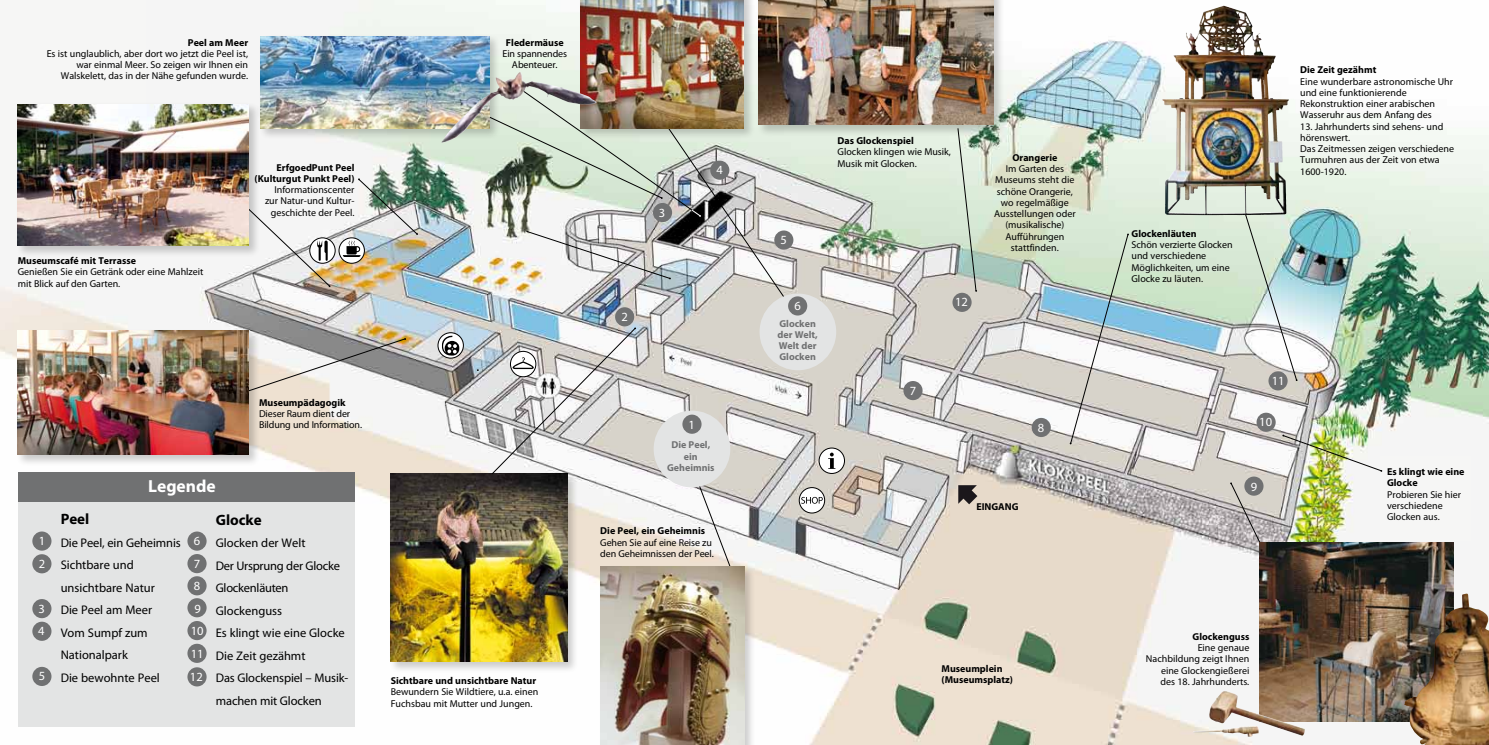
<style>
.page{position:relative;width:1489px;height:745px;background:#fff}
.page>*{position:absolute;margin:0;border:0;box-sizing:border-box;transform-origin:0 0}
.t1{font:700 17.5px "Myriad Pro";color:#fff}
.t2{font:700 15px "Myriad Pro";color:#000}
.t3{font:12.5px/22.5px "Myriad Pro";color:#000}
.t4{font:12.5px/22.6px "Myriad Pro";color:#fff}
.t5{font:10px/11.2px "Myriad Pro";color:#000}
.t6{font:700 10px/11.2px "Myriad Pro";color:#000}
.t7{font:700 10px/11.2px "Myriad Pro";color:#707172}
</style>
<div class="page">
<img style="left:0;top:0;width:1488px;height:744px">
<div style="left:1268px;top:371px;width:19px;height:19px;background:#707172;border-radius:50%"></div>
<div style="left:1256px;top:412px;width:19px;height:19px;background:#707172;border-radius:50%"></div>
<svg style="left:1244px;top:476px;width:19px;height:19px"></svg>
<div style="left:1031px;top:417px;width:19px;height:20px;background:#707172;border-radius:50%"></div>
<div style="left:903px;top:381px;width:19px;height:19px;background:#707172;border-radius:50%"></div>
<div style="left:774px;top:230px;width:19px;height:19px;background:#707172;border-radius:50%"></div>
<div style="left:615px;top:307px;width:19px;height:19px;background:#707172;border-radius:50%"></div>
<img style="left:1178px;top:6px;width:45px;height:49px">
<div style="left:389px;top:471px;width:190px;height:202px;background:#000;opacity:.2"></div>
<img style="left:390px;top:473px;width:177px;height:188px">
<div style="left:0;top:0;width:146px;height:230px;background:#f6f6f5"></div>
<div style="left:1379px;top:456px;width:91px;height:84px;background:#f6f6f5"></div>
<svg style="left:697px;top:481px;width:33px;height:83px"></svg>
<div style="left:16px;top:102px;width:244px;height:155px;background:#000;opacity:.2"></div>
<img style="left:18px;top:104px;width:230px;height:142px">
<div style="left:259px;top:34px;width:242px;height:106px;background:#000;opacity:.2"></div>
<img style="left:261px;top:36px;width:228px;height:92px">
<div style="left:598px;top:564px;width:158px;height:180px;background:#000;opacity:.2"></div>
<img style="left:600px;top:566px;width:144px;height:178px">
<img style="left:1259px;top:542px;width:194px;height:179px">
<img style="left:1403px;top:593px;width:85px;height:151px">
<img style="left:1192px;top:690px;width:112px;height:46px">
<svg style="left:1069px;top:233px;width:59px;height:211px"></svg>
<img style="left:487px;top:87px;width:302px;height:217px">
<svg style="left:260px;top:338px;width:146px;height:53px"></svg>
<svg style="left:1230px;top:482px;width:31px;height:63px;background:#b0abaa"></svg>
<img style="left:1282px;top:434px;width:100px;height:37px">
<svg style="left:1245px;top:214px;width:52px;height:167px"></svg>
<svg style="left:957px;top:136px;width:20px;height:155px;background:#c1d1c3"></svg>
<div style="left:578px;top:0;width:177px;height:140px;background:#000;opacity:.2"></div>
<img style="left:580px;top:0;width:164px;height:128px">
<div style="left:759px;top:293px;width:77px;height:77px;background:#e3e4e4;border-radius:50%"></div>
<div style="left:16px;top:328px;width:244px;height:138px;background:#000;opacity:.2"></div>
<img style="left:18px;top:330px;width:230px;height:124px">
<div style="left:952px;top:292px;width:19px;height:20px;background:#707172;border-radius:50%"></div>
<div style="left:310px;top:238px;width:25px;height:25px;background:#fff;border-radius:50%"></div>
<svg style="left:247px;top:208px;width:83px;height:79px"></svg>
<div style="left:309px;top:237px;width:26px;height:26px;border:1px solid #000;border-radius:50%"></div>
<div style="left:339px;top:238px;width:25px;height:25px;background:#fff;border-radius:50%"></div>
<img style="left:343px;top:178px;width:75px;height:79px">
<div style="left:339px;top:237px;width:25px;height:26px;border:1px solid #000;border-radius:50%"></div>
<div style="left:18px;top:472px;width:336px;height:254px;background:#e3e4e4"></div>
<div style="left:32px;top:531px;width:19px;height:19px;background:#707172;border-radius:50%"></div>
<div style="left:32px;top:554px;width:19px;height:19px;background:#707172;border-radius:50%"></div>
<div style="left:32px;top:598px;width:19px;height:19px;background:#707172;border-radius:50%"></div>
<div style="left:32px;top:621px;width:19px;height:19px;background:#707172;border-radius:50%"></div>
<div style="left:32px;top:666px;width:19px;height:19px;background:#707172;border-radius:50%"></div>
<div style="left:187px;top:531px;width:19px;height:19px;background:#707172;border-radius:50%"></div>
<div style="left:187px;top:553px;width:19px;height:20px;background:#707172;border-radius:50%"></div>
<div style="left:187px;top:576px;width:19px;height:19px;background:#707172;border-radius:50%"></div>
<div style="left:187px;top:597px;width:19px;height:20px;background:#707172;border-radius:50%"></div>
<div style="left:187px;top:620px;width:19px;height:19px;background:#707172;border-radius:50%"></div>
<div style="left:187px;top:643px;width:19px;height:19px;background:#707172;border-radius:50%"></div>
<div style="left:187px;top:666px;width:19px;height:20px;background:#707172;border-radius:50%"></div>
<div style="left:756px;top:0;width:248px;height:136px;background:#000;opacity:.2"></div>
<img style="left:758px;top:0;width:235px;height:125px">
<img style="left:441px;top:72px;width:79px;height:71px">
<svg style="left:958px;top:485px;width:19px;height:19px"></svg>
<div style="left:799px;top:487px;width:25px;height:25px;background:#fff;border-radius:50%"></div>
<svg style="left:801px;top:496px;width:21px;height:7px"></svg>
<div style="left:799px;top:487px;width:25px;height:26px;border:1px solid #000;border-radius:50%"></div>
<div style="left:819px;top:447px;width:25px;height:26px;background:#fff;border-radius:50%"></div>
<svg style="left:828px;top:452px;width:6px;height:16px"></svg>
<div style="left:819px;top:447px;width:25px;height:26px;border:1px solid #000;border-radius:50%"></div>
<svg style="left:438px;top:332px;width:25px;height:26px"></svg>
<svg style="left:442px;top:335px;width:17px;height:20px"></svg>
<div style="left:438px;top:332px;width:25px;height:26px;border:1px solid #000;border-radius:50%"></div>
<div style="left:653px;top:410px;width:77px;height:77px;background:#e3e4e4;border-radius:50%"></div>
<svg style="left:491px;top:327px;width:145px;height:147px"></svg>
<div style="left:510px;top:351px;width:26px;height:25px;border:1px solid #000;border-radius:50%"></div>
<div style="left:788px;top:296px;width:19px;height:19px;background:#707172;border-radius:50%"></div>
<div style="left:682px;top:414px;width:19px;height:19px;background:#707172;border-radius:50%"></div>
<div style="left:18px;top:472px;width:336px;height:29px;background:#707172"></div>
<p class="t6" style="left:188px;top:36px;width:62px">Peel am Meer</p>
<p class="t5" style="left:47px;top:48px;width:203px;text-align:right">Es ist unglaublich, aber dort wo jetzt die Peel ist, war einmal Meer. So zeigen wir Ihnen ein<br>Walskelett, das in der Nähe gefunden wurde.</p>
<p class="t6" style="left:18px;top:254px;width:120px">Museumscafé mit Terrasse</p>
<p class="t5" style="left:18px;top:266px;width:187px">Genießen Sie ein Getränk oder eine Mahlzeit mit Blick auf den Garten.</p>
<p class="t6" style="left:255px;top:161px;width:101px;text-align:right">ErfgoedPunt Peel (Kulturgut Punkt Peel)</p>
<p class="t5" style="left:265px;top:184px;width:91px;text-align:right">Informationscenter zur Natur-und Kultur&shy;geschichte der Peel.</p>
<p class="t6" style="left:506px;top:36px;width:59px">Fledermäuse</p>
<p class="t5" style="left:502px;top:48px;width:66px;text-align:center">Ein spannendes<br>Abenteuer.</p>
<p class="t6" style="left:259px;top:396px;width:88px">Museumpädagogik</p>
<p class="t5" style="left:259px;top:407px;width:105px">Dieser Raum dient der<br>Bildung und Information.</p>
<p class="t4" style="left:39px;top:529px;width:8px">1<br>2</p>
<p class="t4" style="left:38px;top:596px;width:8px">3<br>4</p>
<p class="t4" style="left:39px;top:664px;width:8px">5</p>
<h1 class="t1" style="left:148px;top:474px;width:69px">Legende</h1>
<h2 class="t2" style="left:61px;top:509px;width:30px">Peel</h2>
<p class="t3" style="left:61px;top:530px;width:122px">Die Peel, ein Geheimnis<br>Sichtbare und unsichtbare Natur<br>Die Peel am Meer<br>Vom Sumpf zum<br>Nationalpark<br>Die bewohnte Peel</p>
<p class="t4" style="left:190px;top:529px;width:15px;text-align:center">6<br>7<br>8<br>9<br>10<br>11<br>12</p>
<h2 class="t2" style="left:216px;top:509px;width:47px">Glocke</h2>
<p class="t3" style="left:216px;top:531px;width:133px">Glocken der Welt<br>Der Ursprung der Glocke<br>Glockenläuten<br>Glockenguss<br>Es klingt wie eine Glocke<br>Die Zeit gezähmt<br>Das Glockenspiel – Musik&shy;machen mit Glocken</p>
<p class="t6" style="left:390px;top:674px;width:147px">Sichtbare und unsichtbare Natur</p>
<p class="t5" style="left:390px;top:686px;width:149px">Bewundern Sie Wildtiere, u.a. einen<br>Fuchsbau mit Mutter und Jungen.</p>
<p class="t4" style="left:659px;top:201px;width:8px">3</p>
<p class="t4" style="left:621px;top:305px;width:8px">2</p>
<p class="t4" style="left:716px;top:158px;width:8px">4</p>
<p class="t4" style="left:688px;top:412px;width:8px">1</p>
<p class="t7" style="left:667px;top:438px;width:49px;text-align:center">Die Peel, ein<br>Geheimnis</p>
<p class="t6" style="left:600px;top:524px;width:106px">Die Peel, ein Geheimnis</p>
<p class="t5" style="left:600px;top:536px;width:115px">Gehen Sie auf eine Reise zu den Geheimnissen der Peel.</p>
<p class="t6" style="left:837px;top:135px;width:78px">Das Glockenspiel</p>
<p class="t5" style="left:837px;top:146px;width:115px">Glocken klingen wie Musik,<br>Musik mit Glocken.</p>
<p class="t4" style="left:780px;top:228px;width:8px">5</p>
<p class="t4" style="left:794px;top:293px;width:8px">6</p>
<p class="t7" style="left:777px;top:317px;width:42px">Glocken der Welt,<br>Welt der<br>Glocken</p>
<p class="t4" style="left:909px;top:378px;width:8px">7</p>
<p class="t4" style="left:954px;top:290px;width:14px">12</p>
<p class="t6" style="left:1012px;top:151px;width:47px">Orangerie</p>
<p class="t5" style="left:994px;top:163px;width:83px;text-align:center">Im Garten des<br>Museums steht die schöne Orangerie, wo regelmäßige<br>Ausstellungen oder (musikalische)<br>Aufführungen stattfinden.</p>
<p class="t4" style="left:1037px;top:415px;width:8px">8</p>
<p class="t6" style="left:976px;top:500px;width:44px">EINGANG</p>
<p class="t6" style="left:941px;top:662px;width:73px">Museumplein (Museumsplatz)</p>
<p class="t6" style="left:1131px;top:227px;width:67px">Glockenläuten</p>
<p class="t5" style="left:1131px;top:239px;width:103px">Schön verzierte Glocken und verschiedene<br>Möglichkeiten, um eine<br>Glocke zu läuten.</p>
<p class="t6" style="left:1299px;top:64px;width:78px">Die Zeit gezähmt</p>
<p class="t5" style="left:1299px;top:75px;width:154px">Eine wunderbare astronomische Uhr und eine funktionierende<br>Rekonstruktion einer arabischen<br>Wasseruhr aus dem Anfang des</p>
<p class="t5" style="left:1299px;top:120px;width:155px">13. Jahrhunderts sind sehens- und hörenswert.<br>Das Zeitmessen zeigen verschiedene<br>Turmuhren aus der Zeit von etwa<br>1600-1920.</p>
<p class="t4" style="left:1271px;top:369px;width:14px">11</p>
<p class="t4" style="left:1259px;top:410px;width:14px">10</p>
<p class="t4" style="left:1250px;top:474px;width:8px">9</p>
<p class="t6" style="left:1386px;top:465px;width:79px">Es klingt wie eine<br>Glocke</p>
<p class="t5" style="left:1386px;top:488px;width:76px">Probieren Sie hier verschiedene<br>Glocken aus.</p>
<p class="t6" style="left:1192px;top:630px;width:58px">Glockenguss</p>
<p class="t5" style="left:1145px;top:641px;width:105px;text-align:right">Eine genaue<br>Nachbildung zeigt Ihnen eine Glockengießerei des 18. Jahrhunderts.</p>
</div>
